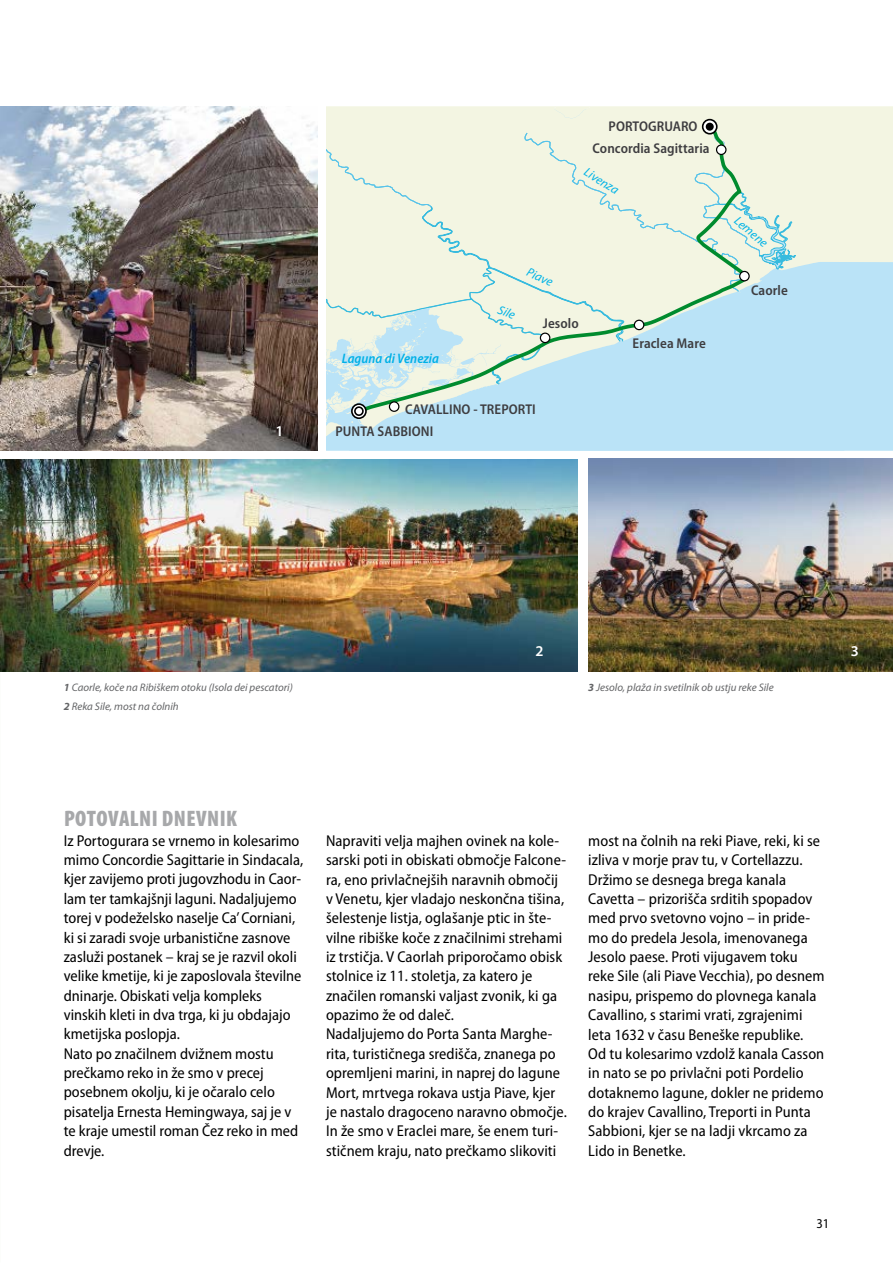
<style>
.page{position:relative;width:893px;height:1263px;background:#fff}
.page>*{position:absolute;margin:0;border:0;box-sizing:border-box;transform-origin:0 0}
.t1{font:900 condensed 22.5px "Myriad Pro";letter-spacing:.02em;color:#a7a8aa}
.t2{font:semi-condensed 15.75px/19.4px "Myriad Pro";letter-spacing:.005em;color:#000}
.t3{font:600 15px "Myriad Pro";color:#fff}
.t4{font:600 semi-condensed 14.1px/22px "Myriad Pro";letter-spacing:.005em;color:#3e3d40;text-align:center}
.t5{font:italic 600 semi-condensed 13.8px "Myriad Pro";color:#00b0e6}
.t6{font:semi-condensed 13.5px "Myriad Pro";color:#000}
.t7{font:italic 12.6px "Myriad Pro";color:#00b3e7}
.t8{font:italic 10.95px/19.4px "Myriad Pro";color:#646567}
.s1{font-weight:700}
</style>
<div class="page">
<img style="left:0;top:459px;width:578px;height:213px">
<div style="left:326px;top:436px;width:567px;height:15px;background:#bae3f7"></div>
<svg style="left:326px;top:106px;width:567px;height:330px;background:#dbedea"></svg>
<svg style="left:326px;top:132px;width:470px;height:304px;background:#cfe9ed"></svg>
<svg style="left:358px;top:123px;width:394px;height:292px;background:#deede3"></svg>
<div style="left:540px;top:333px;width:10px;height:10px;background:#fff;border-radius:50%"></div>
<div style="left:540px;top:333px;width:10px;height:10px;border:1px solid #000;border-radius:50%"></div>
<div style="left:634px;top:320px;width:10px;height:10px;background:#fff;border-radius:50%"></div>
<div style="left:634px;top:320px;width:10px;height:10px;border:1px solid #000;border-radius:50%"></div>
<div style="left:716px;top:145px;width:10px;height:9px;background:#fff;border-radius:50%"></div>
<div style="left:716px;top:144px;width:10px;height:11px;border:1px solid #000;border-radius:50%"></div>
<div style="left:740px;top:271px;width:9px;height:10px;background:#fff;border-radius:50%"></div>
<div style="left:739px;top:271px;width:11px;height:10px;border:1px solid #000;border-radius:50%"></div>
<svg style="left:352px;top:404px;width:14px;height:14px"></svg>
<div style="left:351px;top:403px;width:16px;height:16px;border:2px solid #000;border-radius:50%"></div>
<div style="left:354px;top:406px;width:10px;height:10px;border:2px solid #000;border-radius:50%"></div>
<svg style="left:703px;top:120px;width:14px;height:14px"></svg>
<div style="left:702px;top:119px;width:16px;height:16px;border:2px solid #000;border-radius:50%"></div>
<div style="left:706px;top:123px;width:8px;height:8px;background:#000;border-radius:50%"></div>
<div style="left:389px;top:402px;width:10px;height:9px;background:#fff;border-radius:50%"></div>
<div style="left:389px;top:401px;width:10px;height:11px;border:1px solid #000;border-radius:50%"></div>
<img style="left:0;top:106px;width:318px;height:345px">
<img style="left:588px;top:459px;width:305px;height:212px">
<p class="t4" style="left:593px;top:115px;width:118px">PORTOGRUARO<br>Concordia Sagittaria</p>
<p class="t3" style="left:275px;top:421px;width:10px">1</p>
<p class="t7" style="left:590px;top:164px;width:40px;rotate:32deg">Livenza</p>
<p class="t5" style="left:342px;top:349px;width:99px">Laguna di Venezia</p>
<p class="t7" style="left:502px;top:302px;width:19px;rotate:23deg">Sile</p>
<p class="t7" style="left:530px;top:264px;width:29px;rotate:23deg">Piave</p>
<p class="t4" style="left:543px;top:312px;width:37px">Jesolo</p>
<p class="t4" style="left:335px;top:398px;width:202px;line-height:21.6px;text-align:left;text-indent:70px">CAVALLINO - TREPORTI<br>PUNTA SABBIONI</p>
<p class="t4" style="left:633px;top:332px;width:75px">Eraclea Mare</p>
<p class="t7" style="left:741px;top:213px;width:41px;rotate:40deg">Lemene</p>
<p class="t4" style="left:751px;top:279px;width:38px">Caorle</p>
<p class="t3" style="left:535px;top:642px;width:10px">2</p>
<p class="t3" style="left:851px;top:642px;width:10px">3</p>
<p class="t8" style="left:64px;top:677px;width:231px"><span class="s1">1</span> Caorle, koče na Ribiškem otoku (Isola dei pescatori)<br><span class="s1">2</span> Reka Sile, most na čolnih</p>
<p class="t8" style="left:588px;top:677px;width:187px"><span class="s1">3</span> Jesolo, plaža in svetilnik ob ustju reke Sile</p>
<h1 class="t1" style="left:64px;top:804px;width:175px">POTOVALNI DNEVNIK</h1>
<p class="t2" style="left:64px;top:830px;width:241px">Iz Portogurara se vrnemo in kolesarimo mimo Concordie Sagittarie in Sindacala, kjer zavijemo proti jugovzhodu in Caor&shy;lam ter tamkajšnji laguni. Nadaljujemo torej v podeželsko naselje Ca’ Corniani, ki si zaradi svoje urbanistične zasnove zasluži postanek – kraj se je razvil okoli velike kmetije, ki je zaposlovala številne dninarje. Obiskati velja kompleks vinskih kleti in dva trga, ki ju obdajajo kmetijska poslopja.<br>Nato po značilnem dvižnem mostu prečkamo reko in že smo v precej posebnem okolju, ki je očaralo celo pisatelja Ernesta Hemingwaya, saj je v te kraje umestil roman Čez reko in med drevje.</p>
<p class="t2" style="left:326px;top:831px;width:242px">Napraviti velja majhen ovinek na kole&shy;sarski poti in obiskati območje Falcone&shy;ra, eno privlačnejših naravnih območij v Venetu, kjer vladajo neskončna tišina, šelestenje listja, oglašanje ptic in šte&shy;vilne ribiške koče z značilnimi strehami iz trstičja. V Caorlah priporočamo obisk stolnice iz 11. stoletja, za katero je značilen romanski valjast zvonik, ki ga opazimo že od daleč.<br>Nadaljujemo do Porta Santa Marghe&shy;rita, turističnega središča, znanega po opremljeni marini, in naprej do lagune Mort, mrtvega rokava ustja Piave, kjer je nastalo dragoceno naravno območje.<br>In že smo v Eraclei mare, še enem turi&shy;stičnem kraju, nato prečkamo slikoviti</p>
<p class="t2" style="left:588px;top:831px;width:238px">most na čolnih na reki Piave, reki, ki se izliva v morje prav tu, v Cortellazzu.<br>Držimo se desnega brega kanala Cavetta – prizorišča srditih spopadov med prvo svetovno vojno – in pride&shy;mo do predela Jesola, imenovanega Jesolo paese. Proti vijugavem toku reke Sile (ali Piave Vecchia), po desnem nasipu, prispemo do plovnega kanala Cavallino, s starimi vrati, zgrajenimi leta 1632 v času Beneške republike.<br>Od tu kolesarimo vzdolž kanala Casson in nato se po privlačni poti Pordelio dotaknemo lagune, dokler ne pridemo do krajev Cavallino, Treporti in Punta Sabbioni, kjer se na ladji vkrcamo za Lido in Benetke.</p>
<p class="t6" style="left:816px;top:1216px;width:14px">31</p>
</div>
